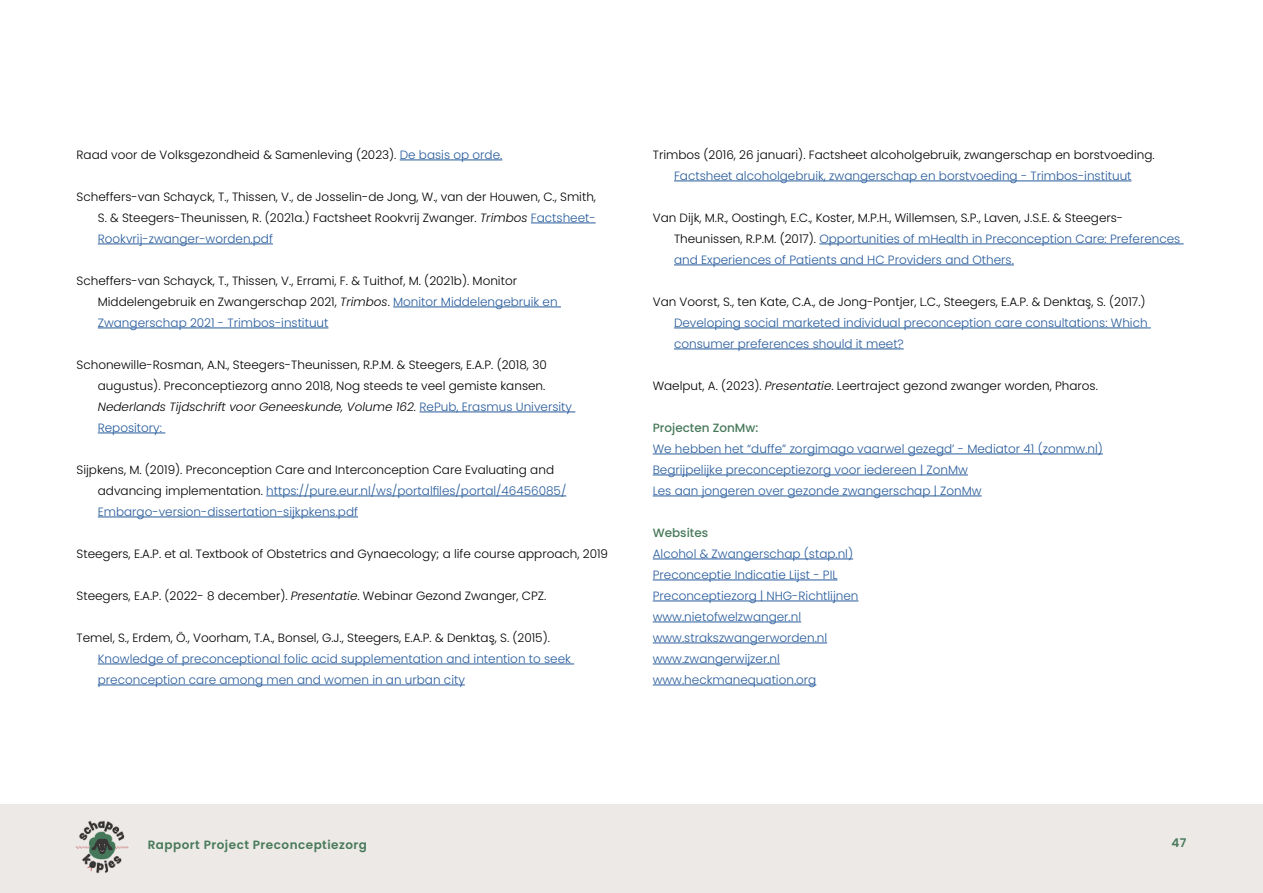
<style>
.page{position:relative;width:1263px;height:893px;background:#fff}
.page>*{position:absolute;margin:0;border:0;box-sizing:border-box;transform-origin:0 0}
.t1{font:300 12px/21px "Poppins";color:#000}
.t2{font:300 12px/21px "Poppins";color:#275b9b}
.t3{font:600 12px "Poppins";letter-spacing:.04em;color:#48795a}
.t4{font:500 12px "Poppins";color:#48795a}
.s1{color:#275b9b}
.s2{font-style:italic}
</style>
<div class="page">
<div style="left:0;top:804px;width:1263px;height:89px;background:#ede9e6"></div>
<img style="left:75px;top:820px;width:54px;height:54px">
<hr style="left:400px;top:160px;width:102px;height:1px;background:#275b9b">
<hr style="left:531px;top:223px;width:65px;height:1px;background:#275b9b">
<hr style="left:98px;top:244px;width:175px;height:1px;background:#275b9b">
<hr style="left:393px;top:307px;width:168px;height:1px;background:#275b9b">
<hr style="left:98px;top:328px;width:230px;height:1px;background:#275b9b">
<hr style="left:419px;top:412px;width:156px;height:1px;background:#275b9b">
<hr style="left:98px;top:433px;width:67px;height:1px;background:#275b9b">
<hr style="left:266px;top:496px;width:300px;height:1px;background:#275b9b">
<hr style="left:98px;top:517px;width:260px;height:1px;background:#275b9b">
<hr style="left:98px;top:664px;width:476px;height:1px;background:#275b9b">
<hr style="left:98px;top:685px;width:367px;height:1px;background:#275b9b">
<hr style="left:674px;top:181px;width:457px;height:1px;background:#275b9b">
<hr style="left:819px;top:244px;width:365px;height:1px;background:#275b9b">
<hr style="left:674px;top:265px;width:340px;height:1px;background:#275b9b">
<hr style="left:674px;top:328px;width:477px;height:1px;background:#275b9b">
<hr style="left:674px;top:349px;width:230px;height:1px;background:#275b9b">
<hr style="left:653px;top:454px;width:450px;height:1px;background:#275b9b">
<hr style="left:653px;top:475px;width:315px;height:1px;background:#275b9b">
<hr style="left:653px;top:496px;width:329px;height:1px;background:#275b9b">
<hr style="left:653px;top:559px;width:200px;height:1px;background:#275b9b">
<hr style="left:653px;top:580px;width:184px;height:1px;background:#275b9b">
<hr style="left:653px;top:601px;width:205px;height:1px;background:#275b9b">
<hr style="left:653px;top:622px;width:148px;height:1px;background:#275b9b">
<hr style="left:653px;top:643px;width:174px;height:1px;background:#275b9b">
<hr style="left:653px;top:664px;width:127px;height:1px;background:#275b9b">
<hr style="left:653px;top:685px;width:163px;height:1px;background:#275b9b">
<p class="t1" style="left:77px;top:144px;width:427px">Raad voor de Volksgezondheid &amp; Samenleving (2023). <span class="s1">De basis op orde.</span></p>
<p class="t1" style="left:98px;top:186px;width:500px;text-align:justify;text-indent:-21px">Scheffers-van Schayck, T., Thissen, V., de Josselin-de Jong, W., van der Houwen, C., Smith, S. &amp; Steegers-Theunissen, R. (2021a.) Factsheet Rookvrij Zwanger. <span class="s2">Trimbos</span> <span class="s1">Factsheet-Rookvrij-zwanger-worden.pdf</span></p>
<p class="t1" style="left:98px;top:270px;width:461px;text-indent:-21px">Scheffers-van Schayck, T., Thissen, V., Errami, F. &amp; Tuithof, M. (2021b). Monitor<br>Middelengebruik en Zwangerschap 2021, <span class="s2">Trimbos</span>. <span class="s1">Monitor Middelengebruik en<br>Zwangerschap 2021 - Trimbos-instituut</span></p>
<p class="t1" style="left:98px;top:354px;width:476px;text-indent:-21px">Schonewille-Rosman, A.N., Steegers-Theunissen, R.P.M. &amp; Steegers, E.A.P. (2018, 30 augustus). Preconceptiezorg anno 2018, Nog steeds te veel gemiste kansen.<br><span class="s2">Nederlands Tijdschrift voor Geneeskunde, Volume 162.</span> <span class="s1">RePub, Erasmus University Repository:</span></p>
<p class="t1" style="left:98px;top:459px;width:470px;text-indent:-21px">Sijpkens, M. (2019). Preconception Care and Interconception Care Evaluating and advancing implementation. <span class="s1">https://pure.eur.nl/ws/portalfiles/portal/46456085/<br>Embargo-version-dissertation-sijkpkens.pdf</span></p>
<p class="t1" style="left:77px;top:543px;width:533px">Steegers, E.A.P. et al. Textbook of Obstetrics and Gynaecology; a life course approach, 2019</p>
<p class="t1" style="left:77px;top:585px;width:471px">Steegers, E.A.P. (2022- 8 december). <span class="s2">Presentatie</span>. Webinar Gezond Zwanger, CPZ.</p>
<p class="t1" style="left:77px;top:627px;width:475px">Temel, S., Erdem, Ö., Voorham, T.A., Bonsel, G.J., Steegers, E.A.P. &amp; Denktaş, S. (2015).</p>
<p class="t2" style="left:98px;top:648px;width:475px">Knowledge of preconceptional folic acid supplementation and intention to seek preconception care among men and women in an urban city</p>
<p class="t1" style="left:653px;top:144px;width:503px">Trimbos (2016, 26 januari). Factsheet alcoholgebruik, zwangerschap en borstvoeding.</p>
<p class="t2" style="left:674px;top:165px;width:459px">Factsheet alcoholgebruik, zwangerschap en borstvoeding - Trimbos-instituut</p>
<p class="t1" style="left:674px;top:207px;width:508px;text-indent:-21px">Van Dijk, M.R., Oostingh, E.C., Koster, M.P.H., Willemsen, S.P., Laven, J.S.E. &amp; Steegers-<br>Theunissen, R.P.M. (2017). <span class="s1">Opportunities of mHealth in Preconception Care: Preferences and Experiences of Patients and HC Providers and Others.</span></p>
<p class="t1" style="left:653px;top:291px;width:494px">Van Voorst, S., ten Kate, C.A., de Jong-Pontjer, L.C., Steegers, E.A.P. &amp; Denktaş, S. (2017.)</p>
<p class="t2" style="left:674px;top:312px;width:475px">Developing social marketed individual preconception care consultations: Which consumer preferences should it meet?</p>
<p class="t1" style="left:653px;top:375px;width:447px">Waelput, A. (2023). <span class="s2">Presentatie</span>. Leertraject gezond zwanger worden, Pharos.</p>
<p class="t4" style="left:653px;top:421px;width:107px">Projecten ZonMw:</p>
<p class="t2" style="left:653px;top:438px;width:452px">We hebben het “duffe” zorgimago vaarwel gezegd’ - Mediator 41 (zonmw.nl)<br>Begrijpelijke preconceptiezorg voor iedereen | ZonMw<br>Les aan jongeren over gezonde zwangerschap | ZonMw</p>
<p class="t4" style="left:653px;top:526px;width:57px">Websites</p>
<p class="t2" style="left:653px;top:543px;width:207px">Alcohol &amp; Zwangerschap (stap.nl)<br>Preconceptie Indicatie Lijst - PIL<br>Preconceptiezorg | NHG-Richtlijnen www.nietofwelzwanger.nl www.strakszwangerworden.nl www.zwangerwijzer.nl www.heckmanequation.org</p>
<p class="t3" style="left:148px;top:838px;width:221px">Rapport Project Preconceptiezorg</p>
<p class="t3" style="left:1171px;top:836px;width:16px">47</p>
</div>
